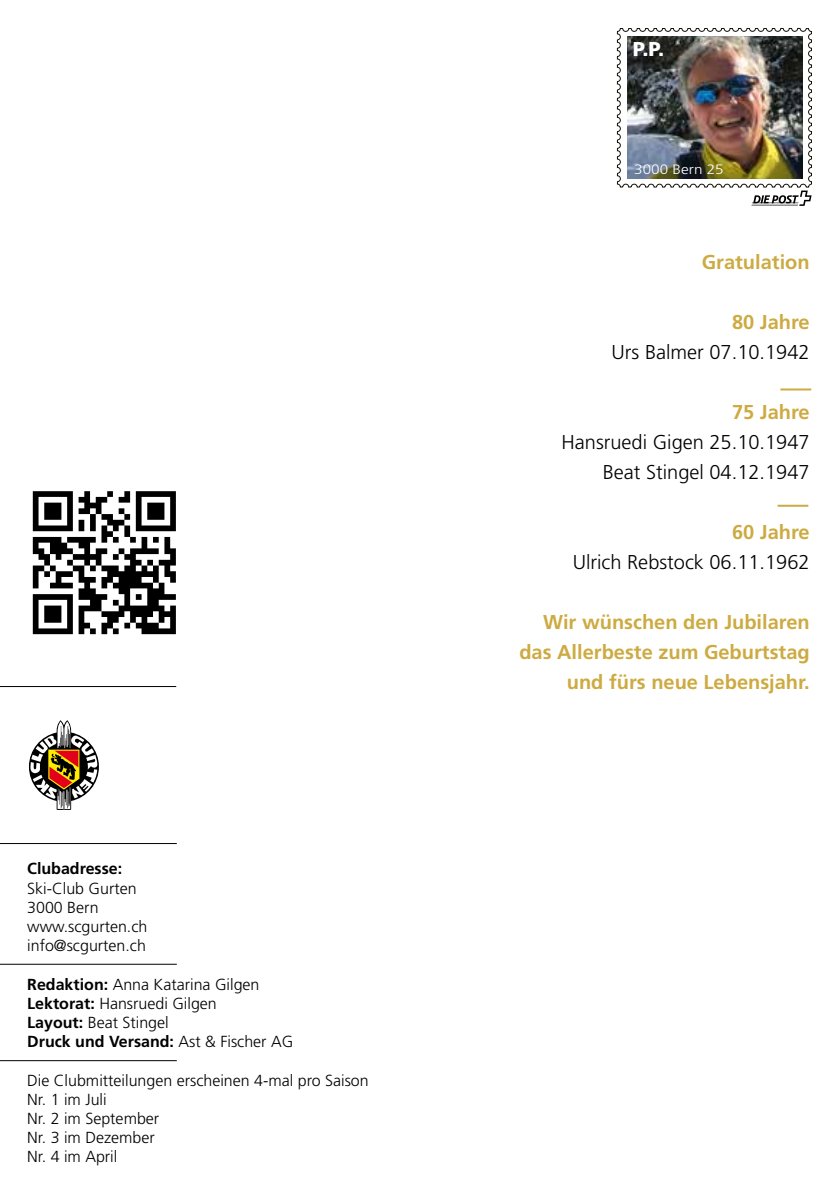
<style>
.page{position:relative;width:840px;height:1191px;background:#fff}
.page>*{position:absolute;margin:0;border:0;box-sizing:border-box;transform-origin:0 0}
.t1{font:700 20px/30px "Frutiger LT Std";color:#cdab42;text-align:right}
.t2{font:300 20px/30px "Frutiger LT Std";color:#000;text-align:right}
.t3{font:900 20px "Frutiger LT Std";color:#fff}
.t4{font:300 16px/19.2px "Frutiger LT Std";color:#000}
.t5{font:700 16px "Frutiger LT Std";color:#000}
.t6{font:300 13.6px "Frutiger LT Std";color:#fff;scale:1.12 1}
.s1{font-weight:700}
</style>
<div class="page">
<img style="left:617px;top:28px;width:194px;height:178px">
<hr style="left:751px;top:204px;width:46px;height:1px;background:#000">
<hr style="left:0;top:843px;width:177px;height:1px;background:#000">
<hr style="left:0;top:686px;width:176px;height:1px;background:#000">
<hr style="left:0;top:964px;width:177px;height:1px;background:#000">
<hr style="left:0;top:1060px;width:177px;height:1px;background:#000">
<svg style="left:29px;top:720px;width:70px;height:90px"></svg>
<svg style="left:33px;top:491px;width:143px;height:143px"></svg>
<hr style="left:777px;top:505px;width:30px;height:2px;background:#cdab42">
<hr style="left:780px;top:388px;width:30px;height:2px;background:#cdab42">
<p class="t5" style="left:27px;top:859px;width:96px">Clubadresse:</p>
<p class="t4" style="left:27px;top:878px;width:122px">Ski-Club Gurten<br>3000 Bern www.scgurten.ch info@scgurten.ch</p>
<p class="t4" style="left:27px;top:974px;width:267px"><span class="s1">Redaktion:</span> Anna Katarina Gilgen<br><span class="s1">Lektorat:</span> Hansruedi Gilgen<br><span class="s1">Layout:</span> Beat Stingel<br><span class="s1">Druck und Versand:</span> Ast &amp; Fischer AG</p>
<p class="t4" style="left:27px;top:1070px;width:343px">Die Clubmitteilungen erscheinen 4-mal pro Saison<br>Nr. 1 im Juli<br>Nr. 2 im September<br>Nr. 3 im Dezember<br>Nr. 4 im April</p>
<p class="t3" style="left:632px;top:37px;width:33px">P.P.</p>
<p class="t6" style="left:634px;top:161px;width:81px">3000 Bern 25</p>
<p class="t1" style="left:701px;top:247px;width:109px">Gratulation</p>
<p class="t1" style="left:731px;top:307px;width:79px">80 Jahre</p>
<p class="t2" style="left:611px;top:337px;width:199px">Urs Balmer 07.10.1942</p>
<p class="t1" style="left:731px;top:397px;width:79px">75 Jahre</p>
<p class="t2" style="left:561px;top:427px;width:249px">Hansruedi Gigen 25.10.1947<br>Beat Stingel 04.12.1947</p>
<p class="t1" style="left:731px;top:517px;width:79px">60 Jahre</p>
<p class="t2" style="left:572px;top:547px;width:238px">Ulrich Rebstock 06.11.1962</p>
<p class="t1" style="left:519px;top:607px;width:292px">Wir wünschen den Jubilaren das Allerbeste zum Geburtstag und fürs neue Lebensjahr.</p>
</div>
